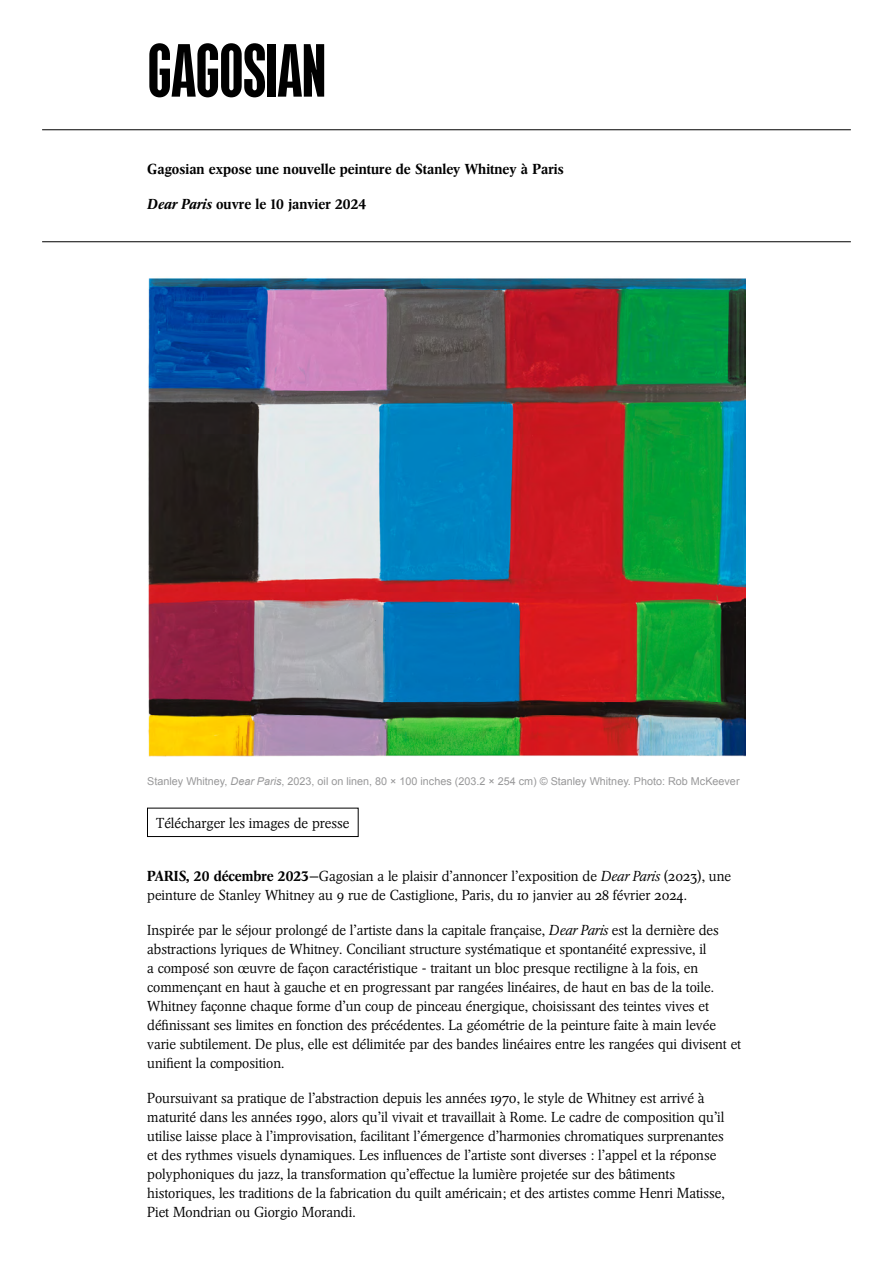
<style>
.page{position:relative;width:893px;height:1263px;background:#fff}
.page>*{position:absolute;margin:0;border:0;box-sizing:border-box;transform-origin:0 0}
.t1{font:75px "GAGOSIANHEADLINE";color:#000}
.t2{font:300 14.4px/19px "Arena New BQ";color:#000}
.t3{font:500 14.4px "Arena New BQ";letter-spacing:.005em;color:#000}
.t4{font:10.8px "Arial";color:#989899}
.s1{font-style:italic}
.s2{font-weight:500}
</style>
<div class="page">
<hr style="left:42px;top:129px;width:809px;height:1px;background:#000">
<img style="left:148px;top:278px;width:598px;height:478px">
<hr style="left:42px;top:241px;width:809px;height:1px;background:#000">
<div style="left:147px;top:808px;width:211px;height:29px;border:1px solid #000"></div>
<h1 class="t1" style="left:148px;top:39px;width:180px">GAGOSIAN</h1>
<p class="t3" style="left:147px;top:160px;width:418px">Gagosian expose une nouvelle peinture de Stanley Whitney à Paris</p>
<p class="t3" style="left:147px;top:195px;width:220px"><span class="s1">Dear Paris</span> ouvre le 10 janvier 2024</p>
<p class="t4" style="left:147px;top:774px;width:594px">Stanley Whitney, <span class="s1">Dear Paris</span>, 2023, oil on linen, 80 × 100 inches (203.2 × 254 cm) © Stanley Whitney. Photo: Rob McKeever</p>
<p class="t2" style="left:156px;top:813px;width:195px">Télécharger les images de presse</p>
<p class="t2" style="left:147px;top:866px;width:585px"><span class="s2">PARIS, 20 décembre 2023</span>—Gagosian a le plaisir d’annoncer l’exposition de <span class="s1">Dear Paris</span> (2023), une peinture de Stanley Whitney au 9 rue de Castiglione, Paris, du 10 janvier au 28 février 2024.</p>
<p class="t2" style="left:147px;top:920px;width:595px">Inspirée par le séjour prolongé de l’artiste dans la capitale française, <span class="s1">Dear Paris</span> est la dernière des abstractions lyriques de Whitney. Conciliant structure systématique et spontanéité expressive, il<br>a composé son œuvre de façon caractéristique - traitant un bloc presque rectiligne à la fois, en commençant en haut à gauche et en progressant par rangées linéaires, de haut en bas de la toile.<br>Whitney façonne chaque forme d’un coup de pinceau énergique, choisissant des teintes vives et définissant ses limites en fonction des précédentes. La géométrie de la peinture faite à main levée varie subtilement. De plus, elle est délimitée par des bandes linéaires entre les rangées qui divisent et unifient la composition.</p>
<p class="t2" style="left:147px;top:1089px;width:579px">Poursuivant sa pratique de l’abstraction depuis les années 1970, le style de Whitney est arrivé à maturité dans les années 1990, alors qu’il vivait et travaillait à Rome. Le cadre de composition qu’il utilise laisse place à l’improvisation, facilitant l’émergence d’harmonies chromatiques surprenantes et des rythmes visuels dynamiques. Les influences de l’artiste sont diverses : l’appel et la réponse polyphoniques du jazz, la transformation qu’effectue la lumière projetée sur des bâtiments historiques, les traditions de la fabrication du quilt américain; et des artistes comme Henri Matisse, Piet Mondrian ou Giorgio Morandi.</p>
</div>
